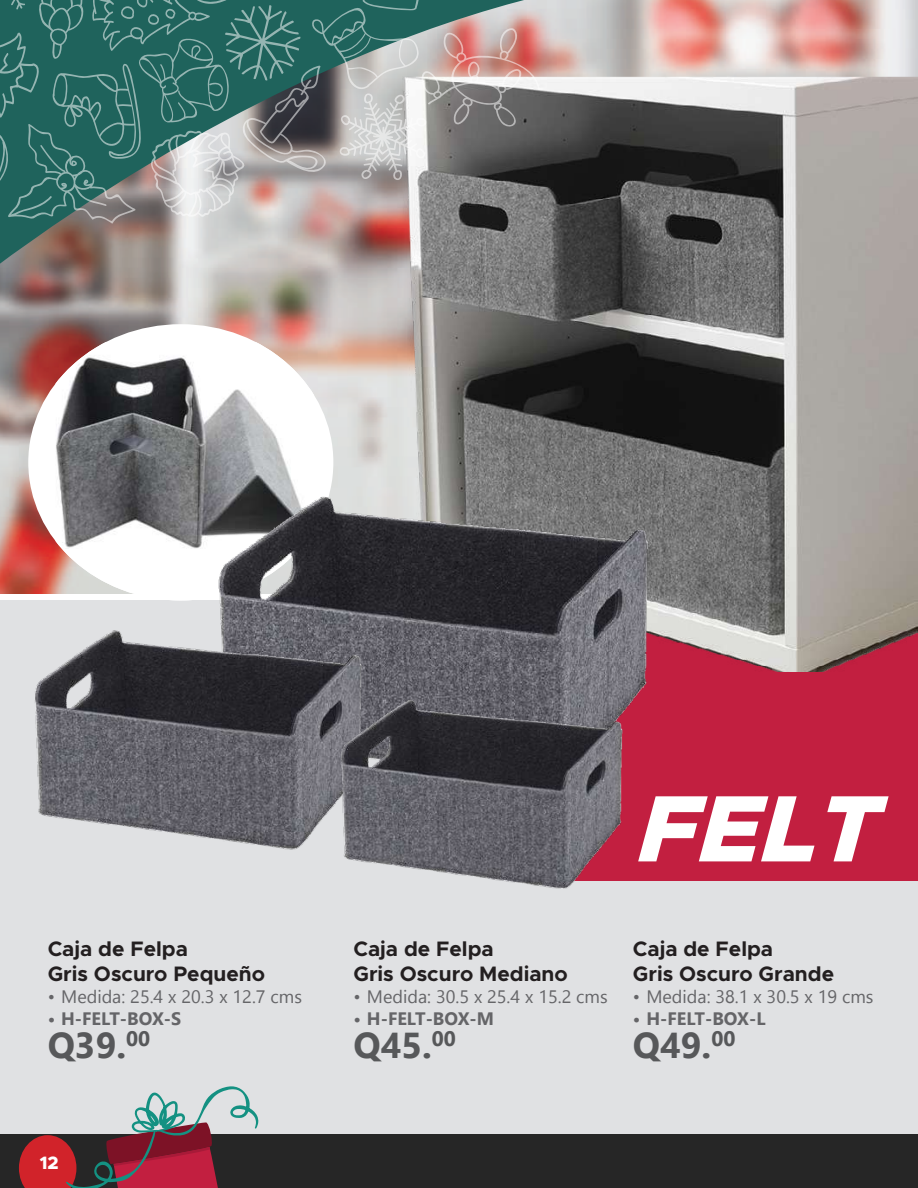
<style>
.page{position:relative;width:918px;height:1188px;background:#fff}
.page>*{position:absolute;margin:0;border:0;box-sizing:border-box;transform-origin:0 0}
.t1{font:italic 900 93px "Gotham";color:#fff}
.t2{font:700 36px "Nirmala UI";color:#57585a}
.t3{font:700 21px/25.2px "Metropolis";color:#231f20}
.t4{font:18px "Nirmala UI";color:#656568}
.t5{font:700 18px "Nirmala UI";color:#656568}
.t6{font:800 18px "Metropolis";color:#fff}
</style>
<div class="page">
<div style="left:0;top:600px;width:918px;height:534px;background:#e0e1e3"></div>
<img style="left:0;top:0;width:918px;height:594px">
<img style="left:0;top:0;width:659px;height:411px">
<div style="left:568px;top:386px;width:350px;height:495px;background:#c21f40"></div>
<img style="left:327px;top:77px;width:590px;height:594px">
<div style="left:0;top:1134px;width:918px;height:54px;background:#262626"></div>
<svg style="left:19px;top:1086px;width:239px;height:102px"></svg>
<div style="left:28px;top:324px;width:305px;height:276px;background:#fff;border-radius:50%"></div>
<img style="left:56px;top:342px;width:258px;height:228px">
<img style="left:211px;top:488px;width:445px;height:219px">
<img style="left:28px;top:570px;width:339px;height:280px">
<img style="left:335px;top:647px;width:292px;height:242px">
<svg style="left:0;top:0;width:540px;height:224px;background:#698581"></svg>
<img style="left:823px;top:342px;width:95px;height:330px">
<p class="t3" style="left:48px;top:936px;width:219px">Caja de Felpa<br>Gris Oscuro Pequeño</p>
<p class="t4" style="left:48px;top:982px;width:256px">• Medida: 25.4 x 20.3 x 12.7 cms</p>
<p class="t5" style="left:48px;top:1003px;width:135px">• H-FELT-BOX-S</p>
<h2 class="t2" style="left:48px;top:1016px;width:104px">Q39.<sup>00</sup></h2>
<p class="t6" style="left:40px;top:1151px;width:20px">12</p>
<h1 class="t1" style="left:639px;top:775px;width:242px">FELT</h1>
<p class="t3" style="left:353px;top:936px;width:216px">Caja de Felpa<br>Gris Oscuro Mediano</p>
<p class="t4" style="left:353px;top:982px;width:256px">• Medida: 30.5 x 25.4 x 15.2 cms</p>
<p class="t5" style="left:353px;top:1003px;width:142px">• H-FELT-BOX-M</p>
<h2 class="t2" style="left:353px;top:1016px;width:104px">Q45.<sup>00</sup></h2>
<p class="t3" style="left:633px;top:936px;width:203px">Caja de Felpa<br>Gris Oscuro Grande</p>
<p class="t4" style="left:633px;top:982px;width:242px">• Medida: 38.1 x 30.5 x 19 cms</p>
<p class="t5" style="left:633px;top:1003px;width:134px">• H-FELT-BOX-L</p>
<h2 class="t2" style="left:633px;top:1016px;width:104px">Q49.<sup>00</sup></h2>
</div>
